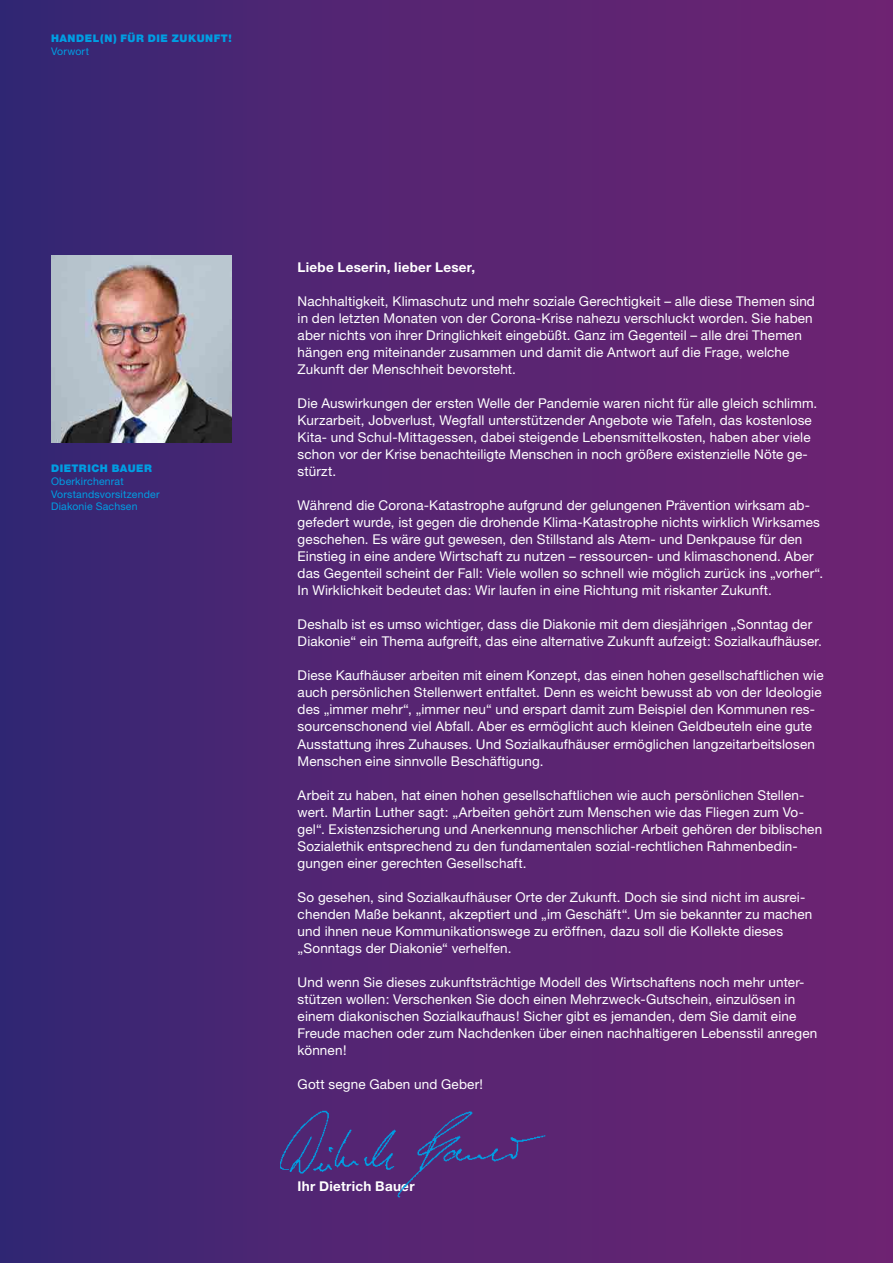
<style>
.page{position:relative;width:893px;height:1263px;background:#fff}
.page>*{position:absolute;margin:0;border:0;box-sizing:border-box;transform-origin:0 0}
.t1{font:13.5px/17px "Helvetica Neue";letter-spacing:.01em;color:#fff}
.t2{font:700 13.5px "Helvetica Neue";letter-spacing:.02em;color:#fff}
.t3{font:10.5px/12.8px "Helvetica Neue";letter-spacing:.02em;color:#009ee3}
.t4{font:900 10.5px "Helvetica Neue";letter-spacing:.05em;color:#009ee3}
</style>
<div class="page">
<div style="left:0;top:0;width:893px;height:1263px;background:linear-gradient(to right,#372773,#712372)"></div>
<img style="left:51px;top:255px;width:181px;height:187px">
<img style="left:274px;top:1104px;width:281px;height:95px">
<p class="t4" style="left:51px;top:32px;width:182px">HANDEL(N) FÜR DIE ZUKUNFT!</p>
<p class="t3" style="left:51px;top:45px;width:39px">Vorwort</p>
<p class="t4" style="left:51px;top:462px;width:102px">DIETRICH BAUER</p>
<p class="t3" style="left:51px;top:474px;width:110px">Oberkirchenrat<br>Vorstandsvorsitzender<br>Diakonie Sachsen</p>
<p class="t2" style="left:298px;top:259px;width:179px">Liebe Leserin, lieber Leser,</p>
<p class="t1" style="left:298px;top:293px;width:519px">Nachhaltigkeit, Klimaschutz und mehr soziale Gerechtigkeit – alle diese Themen sind in den letzten Monaten von der Corona-Krise nahezu verschluckt worden. Sie haben aber nichts von ihrer Dringlichkeit eingebüßt. Ganz im Gegenteil – alle drei Themen hängen eng miteinander zusammen und damit die Antwort auf die Frage, welche Zukunft der Menschheit bevorsteht.</p>
<p class="t1" style="left:298px;top:395px;width:521px">Die Auswirkungen der ersten Welle der Pandemie waren nicht für alle gleich schlimm.<br>Kurzarbeit, Jobverlust, Wegfall unterstützender Angebote wie Tafeln, das kostenlose Kita- und Schul-Mittagessen, dabei steigende Lebensmittelkosten, haben aber viele schon vor der Krise benachteiligte Menschen in noch größere existenzielle Nöte ge&shy;stürzt.</p>
<p class="t1" style="left:298px;top:497px;width:527px">Während die Corona-Katastrophe aufgrund der gelungenen Prävention wirksam ab&shy;gefedert wurde, ist gegen die drohende Klima-Katastrophe nichts wirklich Wirksames geschehen. Es wäre gut gewesen, den Stillstand als Atem- und Denkpause für den Einstieg in eine andere Wirtschaft zu nutzen – ressourcen- und klimaschonend. Aber das Gegenteil scheint der Fall: Viele wollen so schnell wie möglich zurück ins „vorher“.<br>In Wirklichkeit bedeutet das: Wir laufen in eine Richtung mit riskanter Zukunft.</p>
<p class="t1" style="left:298px;top:616px;width:526px">Deshalb ist es umso wichtiger, dass die Diakonie mit dem diesjährigen „Sonntag der<br>Diakonie“ ein Thema aufgreift, das eine alternative Zukunft aufzeigt: Sozialkaufhäuser.</p>
<p class="t1" style="left:298px;top:667px;width:527px">Diese Kaufhäuser arbeiten mit einem Konzept, das einen hohen gesellschaftlichen wie auch persönlichen Stellenwert entfaltet. Denn es weicht bewusst ab von der Ideologie des „immer mehr“, „immer neu“ und erspart damit zum Beispiel den Kommunen res&shy;sourcenschonend viel Abfall. Aber es ermöglicht auch kleinen Geldbeuteln eine gute Ausstattung ihres Zuhauses. Und Sozialkaufhäuser ermöglichen langzeitarbeitslosen Menschen eine sinnvolle Beschäftigung.</p>
<p class="t1" style="left:298px;top:786px;width:526px">Arbeit zu haben, hat einen hohen gesellschaftlichen wie auch persönlichen Stellen&shy;wert. Martin Luther sagt: „Arbeiten gehört zum Menschen wie das Fliegen zum Vo&shy;gel“. Existenzsicherung und Anerkennung menschlicher Arbeit gehören der biblischen Sozialethik entsprechend zu den fundamentalen sozial-rechtlichen Rahmenbedin&shy;gungen einer gerechten Gesellschaft.</p>
<p class="t1" style="left:298px;top:888px;width:516px">So gesehen, sind Sozialkaufhäuser Orte der Zukunft. Doch sie sind nicht im ausrei&shy;chenden Maße bekannt, akzeptiert und „im Geschäft“. Um sie bekannter zu machen und ihnen neue Kommunikationswege zu eröffnen, dazu soll die Kollekte dieses „Sonntags der Diakonie“ verhelfen.</p>
<p class="t1" style="left:298px;top:973px;width:521px">Und wenn Sie dieses zukunftsträchtige Modell des Wirtschaftens noch mehr unter&shy;stützen wollen: Verschenken Sie doch einen Mehrzweck-Gutschein, einzulösen in einem diakonischen Sozialkaufhaus! Sicher gibt es jemanden, dem Sie damit eine Freude machen oder zum Nachdenken über einen nachhaltigeren Lebensstil anregen können!</p>
<p class="t1" style="left:298px;top:1075px;width:187px">Gott segne Gaben und Geber!</p>
<p class="t2" style="left:298px;top:1177px;width:118px">Ihr Dietrich Bauer</p>
</div>
